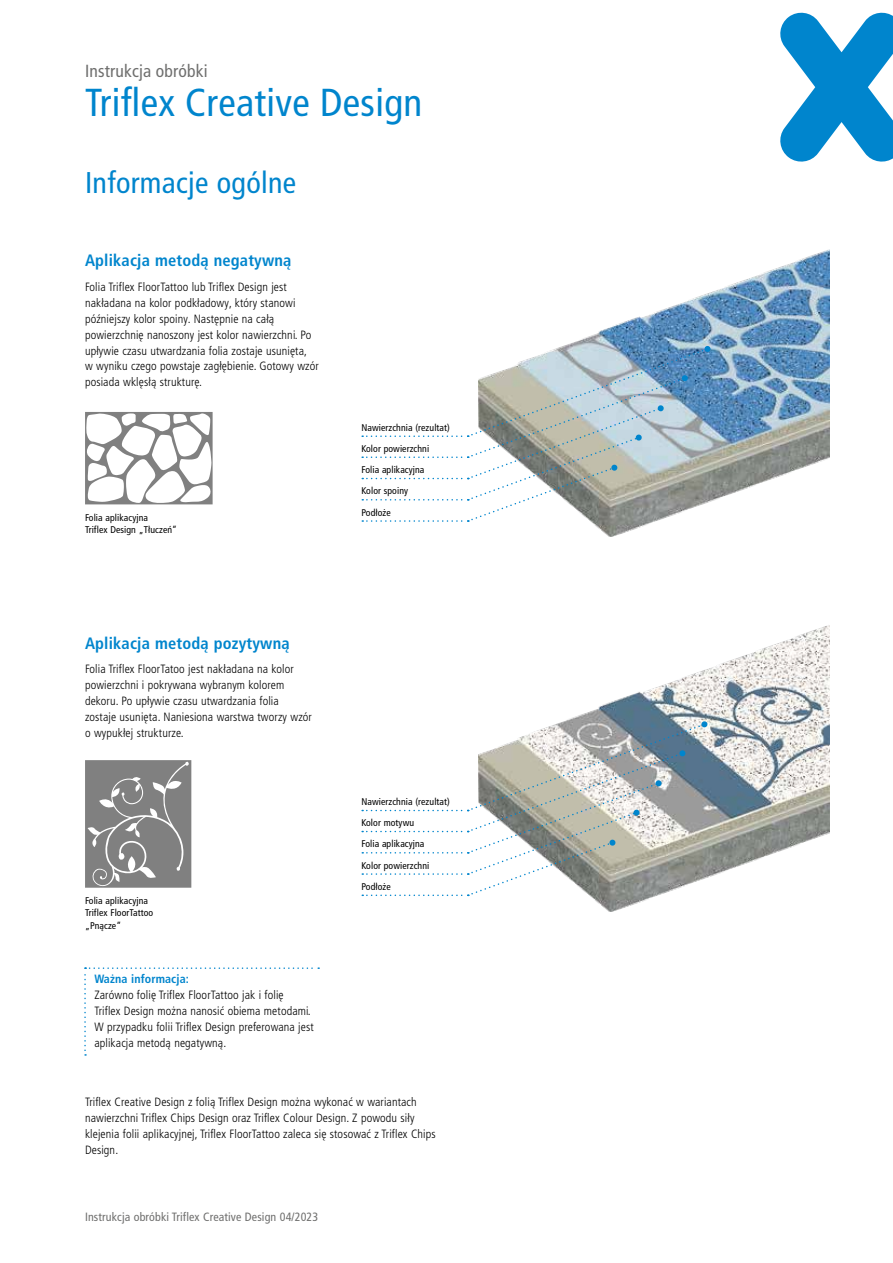
<style>
.page{position:relative;width:893px;height:1263px;background:#fff}
.page>*{position:absolute;margin:0;border:0;box-sizing:border-box;transform-origin:0 0}
.t1{font:condensed 39px "Frutiger LT Pro";letter-spacing:.01em;color:#0085cd}
.t2{font:condensed 30px "Frutiger LT Pro";letter-spacing:.01em;color:#0085cd}
.t3{font:condensed 17.55px "Frutiger LT Pro";letter-spacing:.01em;color:#6f6f6e}
.t4{font:700 condensed 16.5px "Frutiger LT Pro";letter-spacing:.01em;color:#0085cd}
.t5{font:300 condensed 12px/15.9px "Frutiger LT Pro";letter-spacing:.01em;color:#000}
.t6{font:condensed 12px "Frutiger LT Pro";letter-spacing:.01em;color:#6f6f6e}
.t7{font:700 condensed 12px "Frutiger LT Pro";letter-spacing:.01em;color:#0085cd}
.t8{font:condensed 9.75px/12.6px "Frutiger LT Pro";letter-spacing:.01em;color:#000}
</style>
<div class="page">
<svg style="left:780px;top:13px;width:113px;height:149px"></svg>
<svg style="left:84px;top:967px;width:235px;height:89px"></svg>
<img style="left:563px;top:250px;width:266px;height:287px">
<svg style="left:362px;top:346px;width:349px;height:176px"></svg>
<img style="left:565px;top:625px;width:264px;height:287px">
<svg style="left:362px;top:721px;width:346px;height:175px"></svg>
<svg style="left:85px;top:412px;width:128px;height:92px"></svg>
<svg style="left:85px;top:760px;width:106px;height:128px;background:#8e8e8e"></svg>
<h3 class="t3" style="left:85px;top:61px;width:124px">Instrukcja obróbki</h3>
<h1 class="t1" style="left:85px;top:80px;width:339px">Triflex Creative Design</h1>
<h2 class="t2" style="left:85px;top:165px;width:213px">Informacje ogólne</h2>
<h3 class="t4" style="left:85px;top:250px;width:208px">Aplikacja metodą negatywną</h3>
<p class="t5" style="left:85px;top:279px;width:235px">Folia Triflex FloorTattoo lub Triflex Design jest nakładana na kolor podkładowy, który stanowi późniejszy kolor spoiny. Następnie na całą powierzchnię nanoszony jest kolor nawierzchni. Po upływie czasu utwardzania folia zostaje usunięta,<br>w wyniku czego powstaje zagłębienie. Gotowy wzór posiada wklęsłą strukturę.</p>
<p class="t8" style="left:85px;top:511px;width:94px">Folia aplikacyjna<br>Triflex Design „Tłuczeń”</p>
<h3 class="t4" style="left:85px;top:633px;width:206px">Aplikacja metodą pozytywną</h3>
<p class="t5" style="left:85px;top:661px;width:228px">Folia Triflex FloorTatoo jest nakładana na kolor powierzchni i pokrywana wybranym kolorem dekoru. Po upływie czasu utwardzania folia zostaje usunięta. Naniesiona warstwa tworzy wzór o wypukłej strukturze.</p>
<p class="t8" style="left:85px;top:894px;width:70px">Folia aplikacyjna<br>Triflex FloorTattoo „Pnącze”</p>
<p class="t7" style="left:94px;top:972px;width:96px">Ważna informacja:</p>
<p class="t5" style="left:94px;top:987px;width:221px">Zarówno folię Triflex FloorTattoo jak i folię<br>Triflex Design można nanosić obiema metodami.<br>W przypadku folii Triflex Design preferowana jest aplikacja metodą negatywną.</p>
<p class="t8" style="left:361px;top:421px;width:90px">Nawierzchnia (rezultat)</p>
<p class="t8" style="left:361px;top:442px;width:69px">Kolor powierzchni</p>
<p class="t8" style="left:361px;top:463px;width:64px">Folia aplikacyjna</p>
<p class="t8" style="left:361px;top:506px;width:31px">Podłoże</p>
<p class="t8" style="left:361px;top:485px;width:48px">Kolor spoiny</p>
<p class="t8" style="left:361px;top:795px;width:90px">Nawierzchnia (rezultat)</p>
<p class="t8" style="left:361px;top:816px;width:54px">Kolor motywu</p>
<p class="t8" style="left:361px;top:838px;width:64px">Folia aplikacyjna</p>
<p class="t8" style="left:361px;top:880px;width:31px">Podłoże</p>
<p class="t8" style="left:361px;top:859px;width:69px">Kolor powierzchni</p>
<p class="t5" style="left:85px;top:1094px;width:352px">Triflex Creative Design z folią Triflex Design można wykonać w wariantach nawierzchni Triflex Chips Design oraz Triflex Colour Design. Z powodu siły klejenia folii aplikacyjnej, Triflex FloorTattoo zaleca się stosować z Triflex Chips Design.</p>
<p class="t6" style="left:85px;top:1210px;width:235px">Instrukcja obróbki Triflex Creative Design 04/2023</p>
</div>
